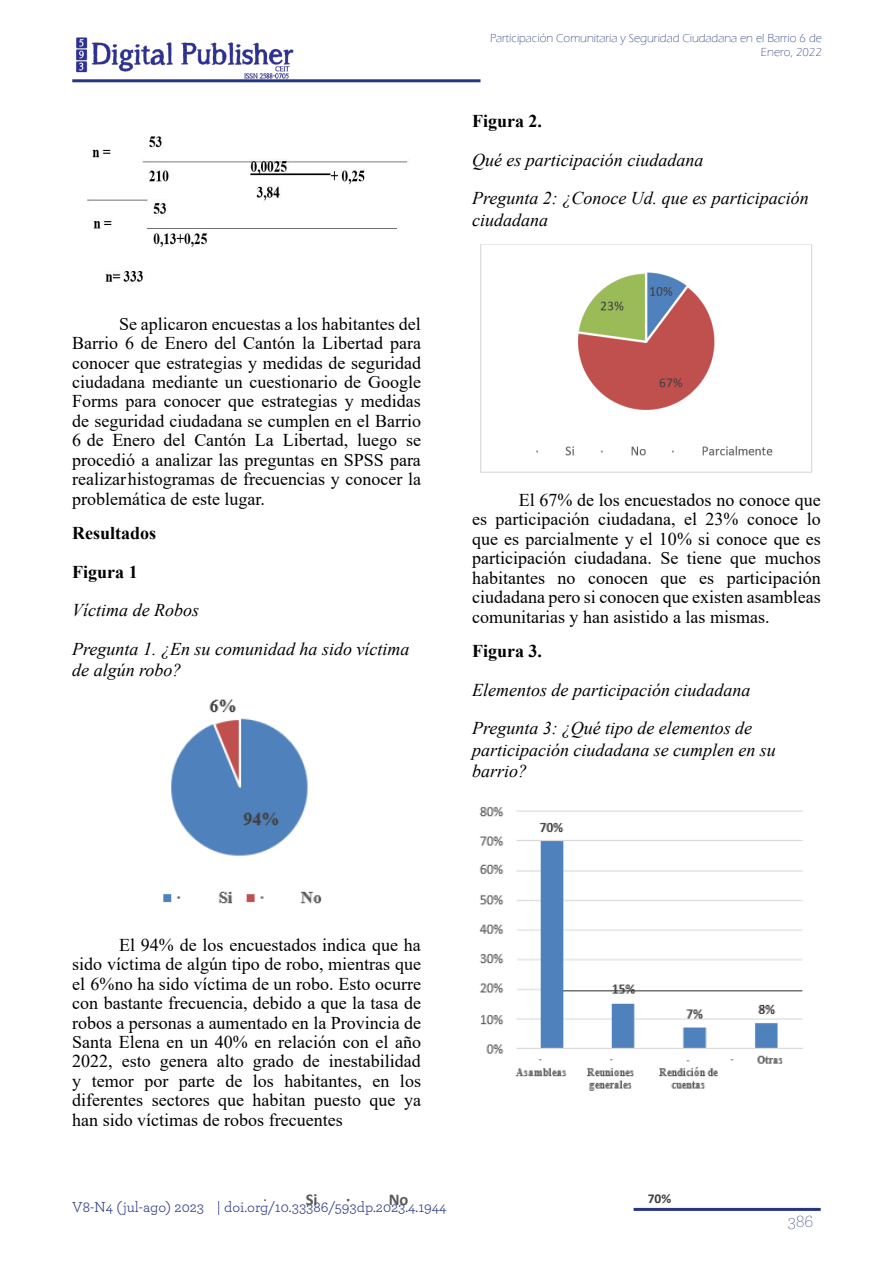
<style>
.page{position:relative;width:893px;height:1263px;background:#fff}
.page>*{position:absolute;margin:0;border:0;box-sizing:border-box;transform-origin:0 0}
.t1{font:18px/19.4px "Times New Roman";color:#000;text-align:justify}
.t2{font:italic 18px/38.5px "Times New Roman";color:#000}
.t3{font:700 18px/38.5px "Times New Roman";color:#000}
.t4{font:200 18px "Archer";color:#283583}
.t5{font:700 16.5px "Calibri";color:#585858}
.t6{font:15px "Archer";color:#283583}
.t7{font:700 13.5px "Calibri";color:#404040}
.t8{font:300 12px/14.4px "Eras ITC";color:#24387b;text-align:right}
.s1{font-weight:400}
</style>
<div class="page">
<hr style="left:72px;top:79px;width:408px;height:3px;background:#283583">
<img style="left:76px;top:37px;width:218px;height:42px">
<hr style="left:634px;top:1208px;width:187px;height:3px;background:#283583">
<img style="left:87px;top:136px;width:321px;height:148px">
<img style="left:163px;top:699px;width:159px;height:205px">
<img style="left:480px;top:244px;width:332px;height:229px">
<img style="left:479px;top:807px;width:324px;height:284px">
<p class="t1" style="left:72px;top:313px;width:350px;text-indent:47px">Se aplicaron encuestas a los habitantes del Barrio 6 de Enero del Cantón la Libertad para conocer que estrategias y medidas de seguridad ciudadana mediante un cuestionario de Google Forms para conocer que estrategias y medidas de seguridad ciudadana se cumplen en el Barrio 6 de Enero del Cantón La Libertad, luego se procedió a analizar las preguntas en SPSS para realizar histogramas de frecuencias y conocer la problemática de este lugar.</p>
<p class="t3" style="left:72px;top:513px;width:86px">Resultados<br>Figura 1</p>
<p class="t2" style="left:72px;top:590px;width:339px">Víctima de Robos<br>Pregunta 1. ¿En su comunidad ha sido víctima</p>
<p class="t2" style="left:72px;top:651px;width:111px">de algún robo?</p>
<p class="t8" style="left:490px;top:31px;width:333px">Participación Comunitaria y Seguridad Ciudadana en el Barrio 6 de<br>Enero, 2022</p>
<p class="t3" style="left:472px;top:101px;width:71px">Figura 2.</p>
<p class="t2" style="left:472px;top:140px;width:338px">Qué es participación ciudadana<br>Pregunta 2: ¿Conoce Ud. que es participación</p>
<p class="t2" style="left:472px;top:200px;width:77px">ciudadana</p>
<p class="t1" style="left:472px;top:490px;width:350px;text-indent:47px">El 67% de los encuestados no conoce que es participación ciudadana, el 23% conoce lo que es parcialmente y el 10% si conoce que es participación ciudadana. Se tiene que muchos habitantes no conocen que es participación ciudadana pero si conocen que existen asambleas comunitarias y han asistido a las mismas.</p>
<p class="t3" style="left:472px;top:631px;width:71px">Figura 3.</p>
<p class="t2" style="left:472px;top:670px;width:282px">Elementos de participación ciudadana<br>Pregunta 3: ¿Qué tipo de elementos de</p>
<p class="t2" style="left:472px;top:738px;width:305px;line-height:21.6px">participación ciudadana se cumplen en su barrio?</p>
<p class="t1" style="left:72px;top:934px;width:350px;text-indent:47px">El 94% de los encuestados indica que ha sido víctima de algún tipo de robo, mientras que el 6% no ha sido víctima de un robo. Esto ocurre con bastante frecuencia, debido a que la tasa de robos a personas a aumentado en la Provincia de Santa Elena en un 40% en relación con el año 2022, esto genera alto grado de inestabilidad y temor por parte de los habitantes, en los diferentes sectores que habitan puesto que ya han sido víctimas de robos frecuentes</p>
<p class="t6" style="left:72px;top:1196px;width:133px">V8-N4 (jul-ago) 2023</p>
<p class="t5" style="left:263px;top:1187px;width:56px"><span class="s1">·</span> Si</p>
<p class="t5" style="left:346px;top:1187px;width:64px">· No</p>
<p class="t6" style="left:217px;top:1196px;width:231px">| doi.org/10.33386/593dp.2023.4.1944</p>
<p class="t7" style="left:648px;top:1189px;width:25px">70%</p>
<p class="t4" style="left:788px;top:1209px;width:27px">386</p>
</div>
